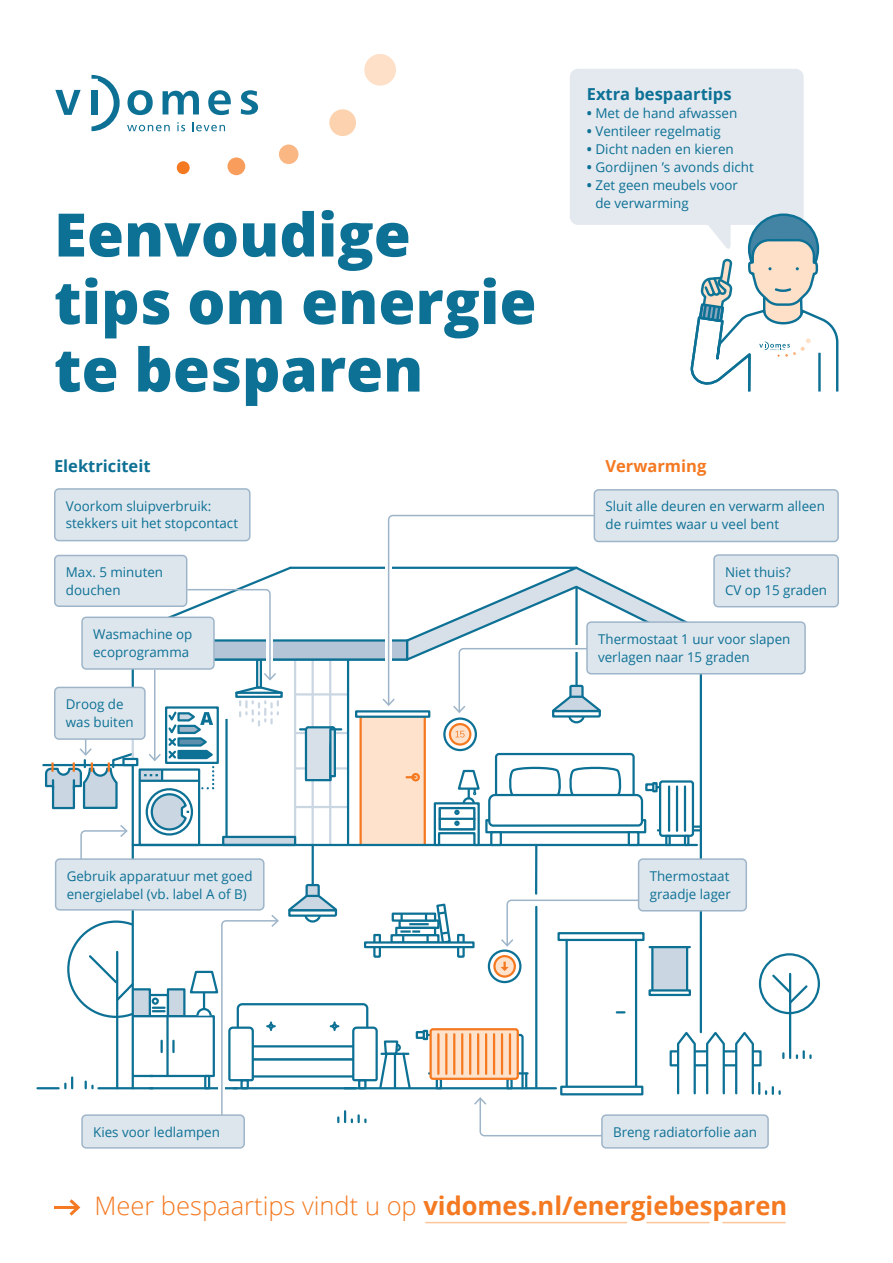
<style>
.page{position:relative;width:893px;height:1263px;background:#fff}
.page>*{position:absolute;margin:0;border:0;box-sizing:border-box;transform-origin:0 0}
.t1{font:800 60px/67.5px "Open Sans";color:#0d7195}
.t2{font:700 25.5px "Open Sans";color:#f47921}
.t3{font:700 16.5px "Open Sans";color:#0d7195}
.t4{font:700 16.5px "Open Sans";color:#f47921}
.t5{font:13.5px/18px "Open Sans";color:#0d7195}
.s1{font-weight:700}
.s2{font-weight:300}
</style>
<div class="page">
<div style="left:652px;top:947px;width:35px;height:43px;background:#cbd6e3"></div>
<svg style="left:760px;top:954px;width:59px;height:59px"></svg>
<div style="left:759px;top:953px;width:61px;height:61px;border:2px solid #0d7195;border-radius:50%"></div>
<hr style="left:789px;top:974px;width:2px;height:84px;background:#0d7195">
<svg style="left:770px;top:972px;width:40px;height:33px"></svg>
<div style="left:670px;top:1050px;width:92px;height:16px;border:2px solid #0d7195"></div>
<svg style="left:705px;top:1031px;width:21px;height:64px"></svg>
<svg style="left:676px;top:1031px;width:21px;height:64px"></svg>
<hr style="left:700px;top:934px;width:2px;height:98px;background:#0d7195">
<hr style="left:700px;top:845px;width:2px;height:88px;background:#0d7195">
<hr style="left:344px;top:1087px;width:212px;height:2px;background:#0d7195">
<hr style="left:535px;top:907px;width:2px;height:181px;background:#0d7195">
<svg style="left:131px;top:860px;width:294px;height:230px"></svg>
<hr style="left:565px;top:940px;width:3px;height:148px;background:#0d7195">
<hr style="left:635px;top:940px;width:2px;height:148px;background:#0d7195">
<svg style="left:617px;top:1011px;width:7px;height:2px"></svg>
<div style="left:560px;top:1085px;width:83px;height:10px;border:2px solid #0d7195"></div>
<div style="left:238px;top:1004px;width:129px;height:51px;background:#fff;border-radius:4px"></div>
<div style="left:237px;top:1003px;width:131px;height:53px;border:2px solid #0d7195;border-radius:4px"></div>
<div style="left:236px;top:1059px;width:129px;height:17px;background:#fff"></div>
<div style="left:235px;top:1058px;width:131px;height:19px;border:2px solid #0d7195"></div>
<div style="left:246px;top:1046px;width:109px;height:13px;background:#fff"></div>
<div style="left:245px;top:1045px;width:111px;height:15px;border:2px solid #0d7195"></div>
<svg style="left:331px;top:1022px;width:7px;height:8px"></svg>
<svg style="left:351px;top:1025px;width:61px;height:65px"></svg>
<hr style="left:382px;top:1053px;width:26px;height:2px;background:#0d7195">
<svg style="left:372px;top:933px;width:10px;height:26px"></svg>
<div style="left:392px;top:912px;width:44px;height:10px;border:2px solid #0d7195"></div>
<div style="left:392px;top:935px;width:46px;height:7px;background:#fff"></div>
<div style="left:390px;top:934px;width:49px;height:9px;border:2px solid #0d7195"></div>
<div style="left:365px;top:942px;width:108px;height:5px;background:#fff"></div>
<div style="left:364px;top:941px;width:111px;height:7px;border:2px solid #0d7195"></div>
<svg style="left:394px;top:902px;width:72px;height:57px"></svg>
<div style="left:436px;top:1078px;width:6px;height:11px;border:2px solid #0d7195"></div>
<div style="left:506px;top:1078px;width:7px;height:11px;border:2px solid #0d7195"></div>
<div style="left:416px;top:1031px;width:11px;height:8px;border:2px solid #0d7195"></div>
<div style="left:423px;top:1030px;width:5px;height:10px;border:2px solid #0d7195"></div>
<hr style="left:429px;top:1072px;width:99px;height:2px;background:#0d7195">
<svg style="left:431px;top:1029px;width:87px;height:50px;background:#fddcc2"></svg>
<div style="left:429px;top:1028px;width:90px;height:52px;border:2px solid #f47921;border-radius:2px"></div>
<hr style="left:437px;top:1034px;width:2px;height:40px;background:#f47921">
<hr style="left:445px;top:1034px;width:2px;height:40px;background:#f47921">
<hr style="left:453px;top:1034px;width:2px;height:40px;background:#f47921">
<hr style="left:461px;top:1034px;width:2px;height:40px;background:#f47921">
<hr style="left:469px;top:1034px;width:2px;height:40px;background:#f47921">
<hr style="left:477px;top:1034px;width:2px;height:40px;background:#f47921">
<hr style="left:485px;top:1034px;width:2px;height:40px;background:#f47921">
<hr style="left:493px;top:1034px;width:2px;height:40px;background:#f47921">
<hr style="left:501px;top:1034px;width:2px;height:40px;background:#f47921">
<hr style="left:509px;top:1034px;width:2px;height:40px;background:#f47921">
<svg style="left:516px;top:1033px;width:11px;height:57px"></svg>
<hr style="left:650px;top:946px;width:40px;height:2px;background:#0d7195">
<div style="left:648px;top:989px;width:43px;height:7px;border:2px solid #0d7195"></div>
<hr style="left:686px;top:947px;width:2px;height:43px;background:#0d7195">
<hr style="left:651px;top:947px;width:2px;height:43px;background:#0d7195">
<hr style="left:43px;top:764px;width:90px;height:2px;background:#0d7195">
<svg style="left:489px;top:950px;width:31px;height:32px"></svg>
<div style="left:488px;top:949px;width:33px;height:34px;border:2px solid #0d7195;border-radius:50%"></div>
<svg style="left:494px;top:956px;width:21px;height:20px"></svg>
<div style="left:493px;top:955px;width:23px;height:23px;border:2px solid #f47921;border-radius:50%"></div>
<svg style="left:64px;top:1077px;width:9px;height:11px"></svg>
<svg style="left:337px;top:1111px;width:30px;height:11px"></svg>
<svg style="left:796px;top:1051px;width:16px;height:7px"></svg>
<svg style="left:734px;top:1031px;width:50px;height:64px"></svg>
<hr style="left:38px;top:1087px;width:21px;height:2px;background:#0d7195">
<svg style="left:501px;top:962px;width:8px;height:9px"></svg>
<hr style="left:535px;top:845px;width:2px;height:49px;background:#0d7195">
<svg style="left:127px;top:125px;width:43px;height:6px"></svg>
<svg style="left:177px;top:122px;width:8px;height:9px"></svg>
<svg style="left:192px;top:122px;width:33px;height:9px"></svg>
<svg style="left:55px;top:90px;width:26px;height:25px"></svg>
<svg style="left:127px;top:90px;width:26px;height:25px"></svg>
<svg style="left:163px;top:91px;width:36px;height:23px"></svg>
<svg style="left:208px;top:90px;width:23px;height:25px"></svg>
<svg style="left:241px;top:90px;width:17px;height:25px"></svg>
<svg style="left:91px;top:75px;width:29px;height:56px"></svg>
<div style="left:91px;top:90px;width:7px;height:25px;background:#0d7195"></div>
<div style="left:329px;top:109px;width:27px;height:27px;background:#fcd2af;border-radius:50%"></div>
<div style="left:177px;top:161px;width:13px;height:13px;background:#f47921;border-radius:50%"></div>
<div style="left:279px;top:145px;width:19px;height:19px;background:#fab783;border-radius:50%"></div>
<div style="left:227px;top:157px;width:18px;height:18px;background:#f89d5b;border-radius:50%"></div>
<div style="left:364px;top:54px;width:32px;height:32px;background:#fde0c7;border-radius:50%"></div>
<div style="left:570px;top:69px;width:234px;height:156px;background:#e4e9ef;border-radius:8px"></div>
<hr style="left:425px;top:1222px;width:202px;height:1px;background:#fcc599">
<hr style="left:646px;top:1222px;width:64px;height:1px;background:#fcc599">
<hr style="left:722px;top:1222px;width:64px;height:1px;background:#fcc599">
<svg style="left:691px;top:213px;width:147px;height:179px"></svg>
<div style="left:587px;top:622px;width:218px;height:52px;background:#dee6ed;border-radius:4px"></div>
<div style="left:586px;top:621px;width:220px;height:53px;border:2px solid #9eb5c9;border-radius:4px"></div>
<div style="left:714px;top:555px;width:124px;height:52px;background:#dee6ed;border-radius:4px"></div>
<div style="left:713px;top:554px;width:126px;height:53px;border:2px solid #9eb5c9;border-radius:4px"></div>
<div style="left:55px;top:489px;width:195px;height:52px;background:#dee6ed;border-radius:4px"></div>
<div style="left:54px;top:488px;width:197px;height:53px;border:2px solid #9eb5c9;border-radius:4px"></div>
<svg style="left:85px;top:913px;width:195px;height:201px"></svg>
<div style="left:594px;top:490px;width:244px;height:51px;background:#dee6ed;border-radius:4px"></div>
<div style="left:594px;top:489px;width:245px;height:53px;border:2px solid #9eb5c9;border-radius:4px"></div>
<svg style="left:501px;top:899px;width:171px;height:49px"></svg>
<svg style="left:474px;top:1097px;width:127px;height:40px"></svg>
<hr style="left:54px;top:1206px;width:24px;height:3px;background:#f47921">
<svg style="left:69px;top:1199px;width:12px;height:17px"></svg>
<div style="left:639px;top:859px;width:107px;height:52px;background:#dee6ed;border-radius:4px"></div>
<div style="left:638px;top:858px;width:109px;height:53px;border:2px solid #9eb5c9;border-radius:4px"></div>
<div style="left:602px;top:1115px;width:166px;height:33px;background:#dee6ed;border-radius:4px"></div>
<div style="left:601px;top:1114px;width:168px;height:34px;border:2px solid #9eb5c9;border-radius:4px"></div>
<svg style="left:44px;top:514px;width:681px;height:346px"></svg>
<div style="left:82px;top:1115px;width:162px;height:33px;background:#dee6ed;border-radius:4px"></div>
<div style="left:81px;top:1114px;width:164px;height:34px;border:2px solid #9eb5c9;border-radius:4px"></div>
<div style="left:56px;top:859px;width:208px;height:51px;background:#dee6ed;border-radius:4px"></div>
<div style="left:55px;top:858px;width:210px;height:52px;border:2px solid #9eb5c9;border-radius:4px"></div>
<h1 class="t1" style="left:54px;top:198px;width:484px">Eenvoudige tips om energie te besparen</h1>
<p class="t3" style="left:587px;top:82px;width:146px">Extra bespaartips</p>
<p class="t5" style="left:587px;top:104px;width:152px"><span class="s1">•</span> Met de hand afwassen</p>
<p class="t5" style="left:587px;top:122px;width:135px"><span class="s1">•</span> Ventileer regelmatig</p>
<p class="t5" style="left:587px;top:140px;width:149px"><span class="s1">•</span> Dicht naden en kieren</p>
<p class="t5" style="left:587px;top:158px;width:169px"><span class="s1">•</span> Gordijnen ’s avonds dicht</p>
<p class="t5" style="left:595px;top:176px;width:144px;text-indent:-9px"><span class="s1">•</span> Zet geen meubels voor de verwarming</p>
<p class="t3" style="left:54px;top:454px;width:98px">Elektriciteit</p>
<p class="t4" style="left:605px;top:454px;width:102px">Verwarming</p>
<p class="t5" style="left:66px;top:496px;width:174px">Voorkom sluipverbruik: stekkers uit het stopcontact</p>
<p class="t5" style="left:605px;top:497px;width:221px">Sluit alle deuren en verwarm alleen de ruimtes waar u veel bent</p>
<p class="t5" style="left:66px;top:563px;width:99px">Max. 5 minuten douchen</p>
<p class="t5" style="left:725px;top:562px;width:103px">Niet thuis?<br>CV op 15 graden</p>
<p class="t5" style="left:93px;top:625px;width:101px">Wasmachine op ecoprogramma</p>
<p class="t5" style="left:598px;top:629px;width:194px">Thermostaat 1 uur voor slapen verlagen naar 15 graden</p>
<p class="t5" style="left:66px;top:695px;width:69px">Droog de was buiten</p>
<p class="t5" style="left:67px;top:866px;width:187px">Gebruik apparatuur met goed energielabel (vb. label A of B)</p>
<p class="t5" style="left:650px;top:866px;width:83px">Thermostaat graadje lager</p>
<p class="t5" style="left:93px;top:1122px;width:128px">Kies voor ledlampen</p>
<p class="t5" style="left:613px;top:1122px;width:145px">Breng radiatorfolie aan</p>
<h2 class="t2" style="left:94px;top:1187px;width:694px"><span class="s2">Meer bespaartips vindt u op</span> vidomes.nl/energiebesparen</h2>
</div>
